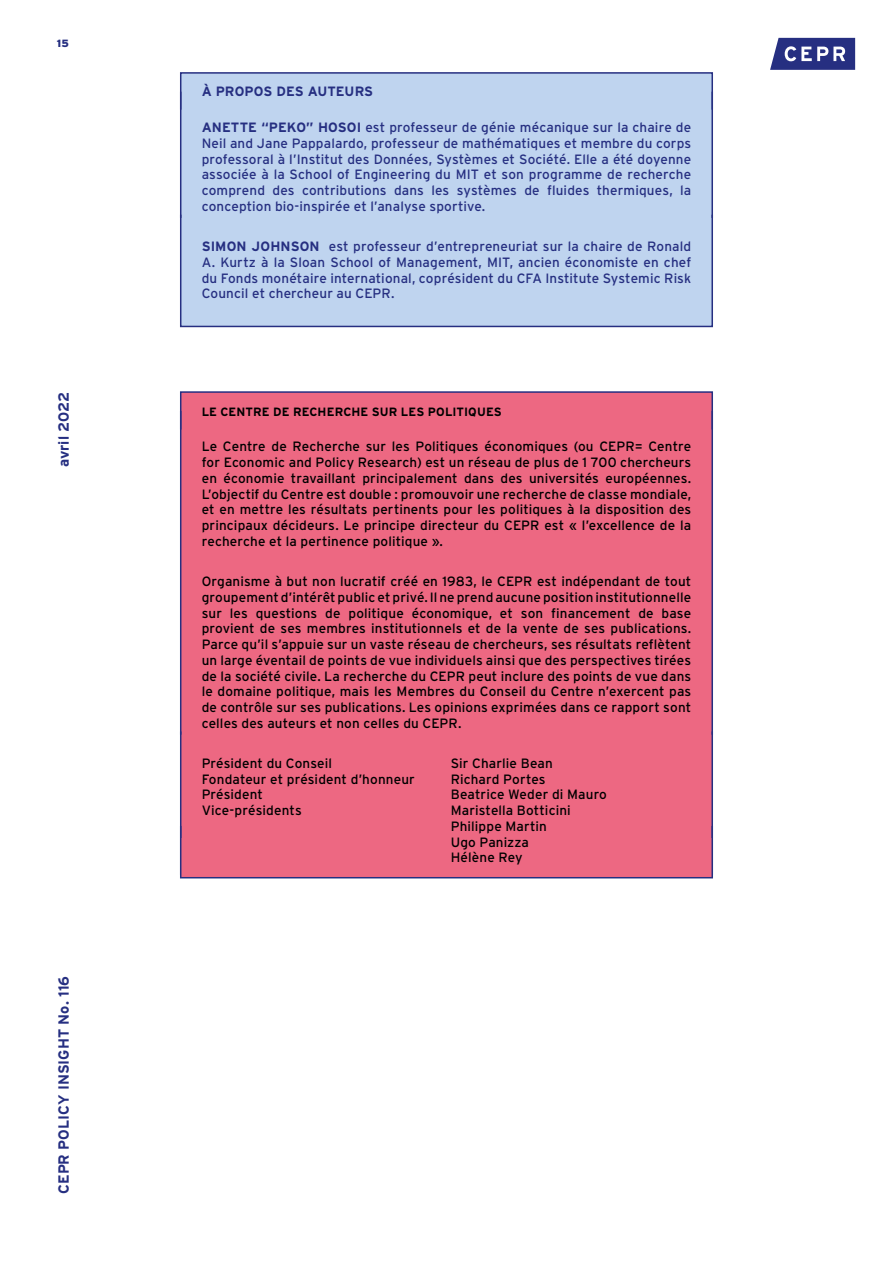
<style>
.page{position:relative;width:893px;height:1263px;background:#fff}
.page>*{position:absolute;margin:0;border:0;box-sizing:border-box;transform-origin:0 0}
.t1{font:700 14.7px "Interstate";color:#262f81}
.t2{font:13.5px/15.8px "Interstate";letter-spacing:.01em;color:#000;text-align:justify}
.t3{font:13.5px/15.8px "Interstate";letter-spacing:.01em;color:#262f81;text-align:justify}
.t4{font:700 13.5px "Interstate";color:#262f81}
.t5{font:700 12px "Interstate";letter-spacing:.01em;color:#000}
.t6{font:900 10.5px "Interstate";color:#262f81}
.s1{font-weight:700}
</style>
<div class="page">
<svg style="left:770px;top:38px;width:85px;height:32px"></svg>
<div style="left:181px;top:73px;width:531px;height:47px;background:#bfd4ef"></div>
<div style="left:180px;top:72px;width:533px;height:38px;border:2px solid #262f81"></div>
<div style="left:181px;top:113px;width:531px;height:118px;background:#bfd4ef"></div>
<hr style="left:180px;top:92px;width:1px;height:126px;background:#262f81">
<hr style="left:711px;top:92px;width:2px;height:126px;background:#262f81">
<div style="left:181px;top:227px;width:531px;height:99px;background:#bfd4ef"></div>
<div style="left:180px;top:214px;width:533px;height:113px;border:2px solid #262f81"></div>
<div style="left:181px;top:392px;width:531px;height:44px;background:#ed6882"></div>
<div style="left:180px;top:391px;width:533px;height:39px;border:2px solid #262f81"></div>
<div style="left:181px;top:432px;width:531px;height:315px;background:#ed6882"></div>
<hr style="left:180px;top:411px;width:1px;height:324px;background:#262f81">
<hr style="left:711px;top:411px;width:2px;height:324px;background:#262f81">
<div style="left:181px;top:744px;width:531px;height:105px;background:#ed6882"></div>
<hr style="left:180px;top:731px;width:1px;height:144px;background:#262f81">
<hr style="left:711px;top:731px;width:2px;height:144px;background:#262f81">
<div style="left:181px;top:839px;width:531px;height:39px;background:#ed6882"></div>
<div style="left:180px;top:825px;width:533px;height:53px;border:2px solid #262f81"></div>
<p class="t6" style="left:57px;top:37px;width:14px">15</p>
<p class="t1" style="left:55px;top:467px;width:77px;rotate:-90deg">avril 2022</p>
<p class="t1" style="left:55px;top:1194px;width:220px;rotate:-90deg">CEPR POLICY INSIGHT No. 116</p>
<p class="t4" style="left:202px;top:84px;width:173px">À PROPOS DES AUTEURS</p>
<p class="t3" style="left:202px;top:119px;width:491px"><span class="s1">ANETTE “PEKO” HOSOI</span> est professeur de génie mécanique sur la chaire de Neil and Jane Pappalardo, professeur de mathématiques et membre du corps professoral à l’Institut des Données, Systèmes et Société. Elle a été doyenne associée à la School of Engineering du MIT et son programme de recherche comprend des contributions dans les systèmes de fluides thermiques, la conception bio-inspirée et l’analyse sportive.</p>
<p class="t3" style="left:202px;top:238px;width:491px"><span class="s1">SIMON JOHNSON</span> est professeur d’entrepreneuriat sur la chaire de Ronald A. Kurtz à la Sloan School of Management, MIT, ancien économiste en chef du Fonds monétaire international, coprésident du CFA Institute Systemic Risk Council et chercheur au CEPR.</p>
<p class="t5" style="left:202px;top:405px;width:302px">LE CENTRE DE RECHERCHE SUR LES POLITIQUES</p>
<p class="t2" style="left:202px;top:439px;width:491px">Le Centre de Recherche sur les Politiques économiques (ou CEPR= Centre for Economic and Policy Research) est un réseau de plus de 1 700 chercheurs en économie travaillant principalement dans des universités européennes.<br>L’objectif du Centre est double : promouvoir une recherche de classe mondiale, et en mettre les résultats pertinents pour les politiques à la disposition des principaux décideurs. Le principe directeur du CEPR est « l’excellence de la recherche et la pertinence politique ».</p>
<p class="t2" style="left:202px;top:573px;width:491px">Organisme à but non lucratif créé en 1983, le CEPR est indépendant de tout groupement d’intérêt public et privé. Il ne prend aucune position institutionnelle sur les questions de politique économique, et son financement de base provient de ses membres institutionnels et de la vente de ses publications.<br>Parce qu’il s’appuie sur un vaste réseau de chercheurs, ses résultats reflètent un large éventail de points de vue individuels ainsi que des perspectives tirées de la société civile. La recherche du CEPR peut inclure des points de vue dans le domaine politique, mais les Membres du Conseil du Centre n’exercent pas de contrôle sur ses publications. Les opinions exprimées dans ce rapport sont celles des auteurs et non celles du CEPR.</p>
<p class="t2" style="left:202px;top:755px;width:132px">Président du Conseil</p>
<p class="t2" style="left:451px;top:755px;width:104px">Sir Charlie Bean</p>
<p class="t2" style="left:202px;top:771px;width:215px">Fondateur et président d’honneur</p>
<p class="t2" style="left:451px;top:771px;width:96px">Richard Portes</p>
<p class="t2" style="left:202px;top:787px;width:63px">Président</p>
<p class="t2" style="left:451px;top:787px;width:158px">Beatrice Weder di Mauro</p>
<p class="t2" style="left:202px;top:802px;width:102px">Vice-présidents</p>
<p class="t2" style="left:451px;top:802px;width:122px;text-align:left">Maristella Botticini<br>Philippe Martin<br>Ugo Panizza<br>Hélène Rey</p>
</div>
